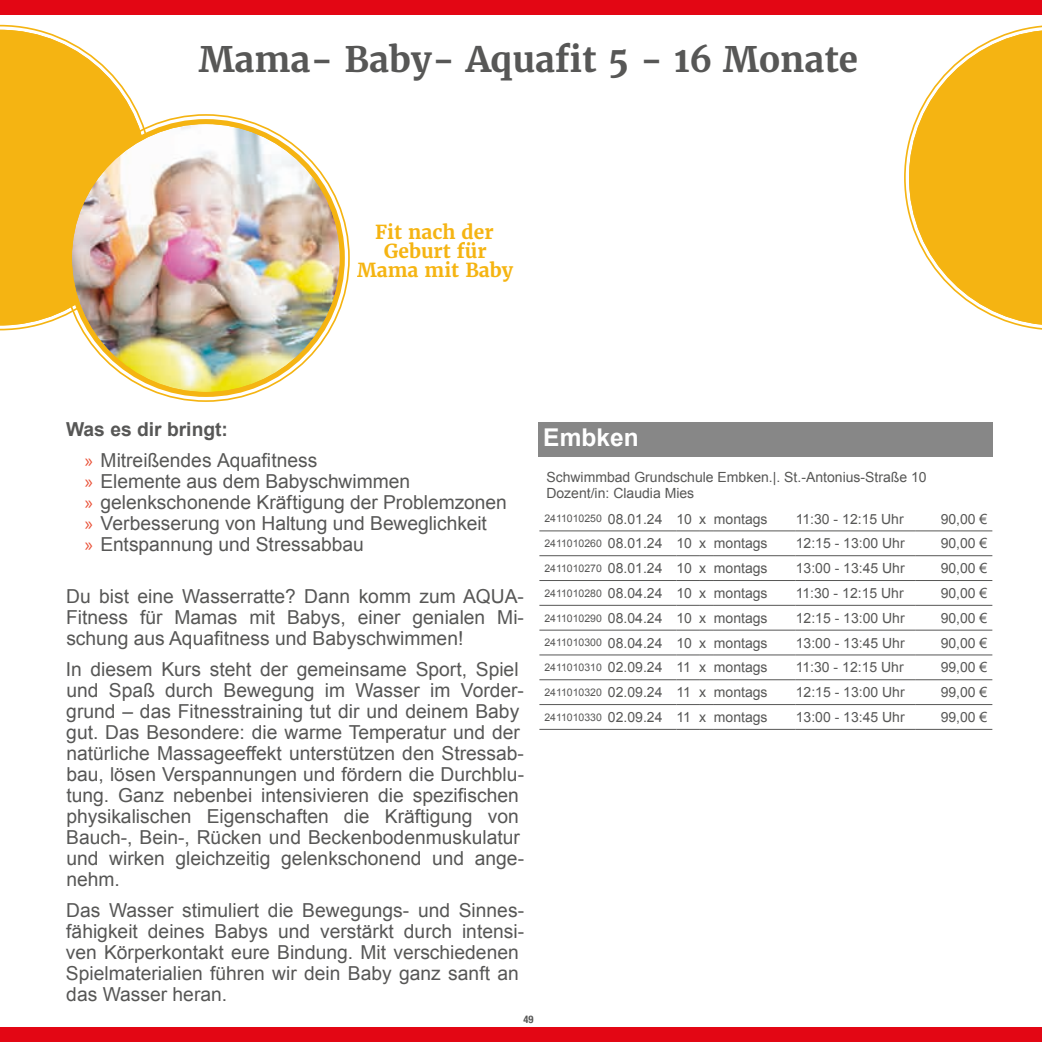
<style>
.page{position:relative;width:1042px;height:1042px;background:#fff}
.page>*{position:absolute;margin:0;border:0;box-sizing:border-box;transform-origin:0 0}
.t1{font:700 35px "Merriweather";color:#575756}
.t2{font:700 24.5px "Arial";color:#fff}
.t3{font:19.25px/21px "Arial";color:#575756}
.t4{font:700 19.25px/19.2px "Merriweather";color:#f5b412;text-align:center}
.t5{font:14px/16.8px "Arial";color:#575756}
.t6{font:700 condensed 10.5px "Helvetica Neue";color:#575756}
.s1{font-weight:700}
.s2{font-family:"Myriad Pro";color:#e94f35}
.s3{font-size:10.5px}
</style>
<div class="page">
<svg style="left:5px;top:24px;width:149px;height:307px"></svg>
<div style="left:0;top:24px;width:5px;height:307px;background:#f5b412"></div>
<svg style="left:904px;top:25px;width:138px;height:305px"></svg>
<img style="left:72px;top:124px;width:268px;height:268px;border-radius:134px">
<div style="left:538px;top:422px;width:454px;height:34px;background:#878787"></div>
<hr style="left:539px;top:530px;width:69px;height:1px;background:#575756">
<hr style="left:608px;top:530px;width:68px;height:1px;background:#575756">
<svg style="left:676px;top:530px;width:38px;height:1px"></svg>
<hr style="left:714px;top:530px;width:82px;height:1px;background:#575756">
<hr style="left:796px;top:530px;width:120px;height:1px;background:#575756">
<hr style="left:916px;top:530px;width:76px;height:1px;background:#575756">
<hr style="left:539px;top:555px;width:69px;height:1px;background:#575756">
<hr style="left:608px;top:555px;width:68px;height:1px;background:#575756">
<svg style="left:676px;top:555px;width:38px;height:1px"></svg>
<hr style="left:714px;top:555px;width:82px;height:1px;background:#575756">
<hr style="left:796px;top:555px;width:120px;height:1px;background:#575756">
<hr style="left:916px;top:555px;width:76px;height:1px;background:#575756">
<hr style="left:539px;top:580px;width:69px;height:1px;background:#575756">
<hr style="left:608px;top:580px;width:68px;height:1px;background:#575756">
<svg style="left:676px;top:580px;width:38px;height:1px"></svg>
<hr style="left:714px;top:580px;width:82px;height:1px;background:#575756">
<hr style="left:796px;top:580px;width:120px;height:1px;background:#575756">
<hr style="left:916px;top:580px;width:76px;height:1px;background:#575756">
<hr style="left:539px;top:605px;width:69px;height:1px;background:#575756">
<hr style="left:608px;top:605px;width:68px;height:1px;background:#575756">
<svg style="left:676px;top:605px;width:38px;height:1px"></svg>
<hr style="left:714px;top:605px;width:82px;height:1px;background:#575756">
<hr style="left:796px;top:605px;width:120px;height:1px;background:#575756">
<hr style="left:916px;top:605px;width:76px;height:1px;background:#575756">
<hr style="left:539px;top:630px;width:69px;height:1px;background:#575756">
<hr style="left:608px;top:630px;width:68px;height:1px;background:#575756">
<svg style="left:676px;top:630px;width:38px;height:1px"></svg>
<hr style="left:714px;top:630px;width:82px;height:1px;background:#575756">
<hr style="left:796px;top:630px;width:120px;height:1px;background:#575756">
<hr style="left:916px;top:630px;width:76px;height:1px;background:#575756">
<hr style="left:539px;top:654px;width:69px;height:1px;background:#575756">
<hr style="left:608px;top:654px;width:68px;height:1px;background:#575756">
<svg style="left:676px;top:654px;width:38px;height:1px"></svg>
<hr style="left:714px;top:654px;width:82px;height:1px;background:#575756">
<hr style="left:796px;top:654px;width:120px;height:1px;background:#575756">
<hr style="left:916px;top:654px;width:76px;height:1px;background:#575756">
<hr style="left:539px;top:679px;width:69px;height:1px;background:#575756">
<hr style="left:608px;top:679px;width:68px;height:1px;background:#575756">
<svg style="left:676px;top:679px;width:38px;height:1px"></svg>
<hr style="left:714px;top:679px;width:82px;height:1px;background:#575756">
<hr style="left:796px;top:679px;width:120px;height:1px;background:#575756">
<hr style="left:916px;top:679px;width:76px;height:1px;background:#575756">
<hr style="left:539px;top:704px;width:69px;height:1px;background:#575756">
<hr style="left:608px;top:704px;width:68px;height:1px;background:#575756">
<svg style="left:676px;top:704px;width:38px;height:1px"></svg>
<hr style="left:714px;top:704px;width:82px;height:1px;background:#575756">
<hr style="left:796px;top:704px;width:120px;height:1px;background:#575756">
<hr style="left:916px;top:704px;width:76px;height:1px;background:#575756">
<hr style="left:539px;top:729px;width:69px;height:1px;background:#575756">
<hr style="left:608px;top:729px;width:68px;height:1px;background:#575756">
<svg style="left:676px;top:729px;width:38px;height:1px"></svg>
<hr style="left:714px;top:729px;width:82px;height:1px;background:#575756">
<hr style="left:796px;top:729px;width:120px;height:1px;background:#575756">
<hr style="left:916px;top:729px;width:76px;height:1px;background:#575756">
<div style="left:0;top:0;width:1042px;height:15px;background:#e30614"></div>
<div style="left:0;top:1027px;width:1042px;height:15px;background:#e30614"></div>
<h1 class="t1" style="left:199px;top:37px;width:661px">Mama- Baby- Aquafit 5 - 16 Monate</h1>
<p class="t4" style="left:357px;top:222px;width:158px">Fit nach der<br>Geburt für<br>Mama mit Baby</p>
<p class="t3" style="left:85px;top:414px;width:234px;line-height:31px;text-indent:-19px"><span class="s1">Was es dir bringt:<br></span><span class="s2">»</span> Mitreißendes Aquafitness</p>
<p class="t3" style="left:85px;top:471px;width:424px"><span class="s2">»</span> Elemente aus dem Babyschwimmen<br><span class="s2">»</span> gelenkschonende Kräftigung der Problemzonen <span class="s2">»</span> Verbesserung von Haltung und Beweglichkeit<br><span class="s2">»</span> Entspannung und Stressabbau</p>
<p class="t3" style="left:66px;top:586px;width:459px;text-align:justify">Du bist eine Wasserratte? Dann komm zum AQUA-Fitness für Mamas mit Babys, einer genialen Mi&shy;schung aus Aquafitness und Babyschwimmen!</p>
<p class="t3" style="left:66px;top:659px;width:460px">In diesem Kurs steht der gemeinsame Sport, Spiel und Spaß durch Bewegung im Wasser im Vorder&shy;grund – das Fitnesstraining tut dir und deinem Baby gut. Das Besondere: die warme Temperatur und der natürliche Massageeffekt unterstützen den Stressab&shy;bau, lösen Verspannungen und fördern die Durchblu&shy;tung. Ganz nebenbei intensivieren die spezifischen physikalischen Eigenschaften die Kräftigung von Bauch-, Bein-, Rücken und Beckenbodenmuskulatur und wirken gleichzeitig gelenkschonend und ange&shy;nehm.</p>
<p class="t3" style="left:66px;top:900px;width:460px">Das Wasser stimuliert die Bewegungs- und Sinnes&shy;fähigkeit deines Babys und verstärkt durch intensi&shy;ven Körperkontakt eure Bindung. Mit verschiedenen Spielmaterialien führen wir dein Baby ganz sanft an das Wasser heran.</p>
<p class="t6" style="left:523px;top:1011px;width:12px">49</p>
<p class="t2" style="left:543px;top:421px;width:97px">Embken</p>
<p class="t5" style="left:546px;top:468px;width:382px">Schwimmbad Grundschule Embken.|. St.-Antonius-Straße 10<br>Dozent/in: Claudia Mies</p>
<p class="t5" style="left:544px;top:510px;width:225px"><span class="s3">2411010250</span> 08.01.24 10 x montags</p>
<p class="t5" style="left:796px;top:510px;width:109px">11:30 - 12:15 Uhr</p>
<p class="t5" style="left:940px;top:510px;width:48px">90,00 €</p>
<p class="t5" style="left:544px;top:535px;width:225px"><span class="s3">2411010260</span> 08.01.24 10 x montags</p>
<p class="t5" style="left:796px;top:535px;width:110px">12:15 - 13:00 Uhr</p>
<p class="t5" style="left:940px;top:535px;width:48px">90,00 €</p>
<p class="t5" style="left:544px;top:560px;width:225px"><span class="s3">2411010270</span> 08.01.24 10 x montags</p>
<p class="t5" style="left:796px;top:560px;width:110px">13:00 - 13:45 Uhr</p>
<p class="t5" style="left:940px;top:560px;width:48px">90,00 €</p>
<p class="t5" style="left:544px;top:585px;width:225px"><span class="s3">2411010280</span> 08.04.24 10 x montags</p>
<p class="t5" style="left:796px;top:585px;width:109px">11:30 - 12:15 Uhr</p>
<p class="t5" style="left:940px;top:585px;width:48px">90,00 €</p>
<p class="t5" style="left:544px;top:610px;width:225px"><span class="s3">2411010290</span> 08.04.24 10 x montags</p>
<p class="t5" style="left:796px;top:610px;width:110px">12:15 - 13:00 Uhr</p>
<p class="t5" style="left:940px;top:610px;width:48px">90,00 €</p>
<p class="t5" style="left:544px;top:634px;width:225px"><span class="s3">2411010300</span> 08.04.24 10 x montags</p>
<p class="t5" style="left:796px;top:634px;width:110px">13:00 - 13:45 Uhr</p>
<p class="t5" style="left:940px;top:634px;width:48px">90,00 €</p>
<p class="t5" style="left:544px;top:659px;width:225px"><span class="s3">2411010310</span> 02.09.24 11 x montags</p>
<p class="t5" style="left:796px;top:659px;width:109px">11:30 - 12:15 Uhr</p>
<p class="t5" style="left:940px;top:659px;width:48px">99,00 €</p>
<p class="t5" style="left:544px;top:684px;width:225px"><span class="s3">2411010320</span> 02.09.24 11 x montags</p>
<p class="t5" style="left:796px;top:684px;width:110px">12:15 - 13:00 Uhr</p>
<p class="t5" style="left:940px;top:684px;width:48px">99,00 €</p>
<p class="t5" style="left:544px;top:709px;width:225px"><span class="s3">2411010330</span> 02.09.24 11 x montags</p>
<p class="t5" style="left:796px;top:709px;width:110px">13:00 - 13:45 Uhr</p>
<p class="t5" style="left:940px;top:709px;width:48px">99,00 €</p>
</div>
